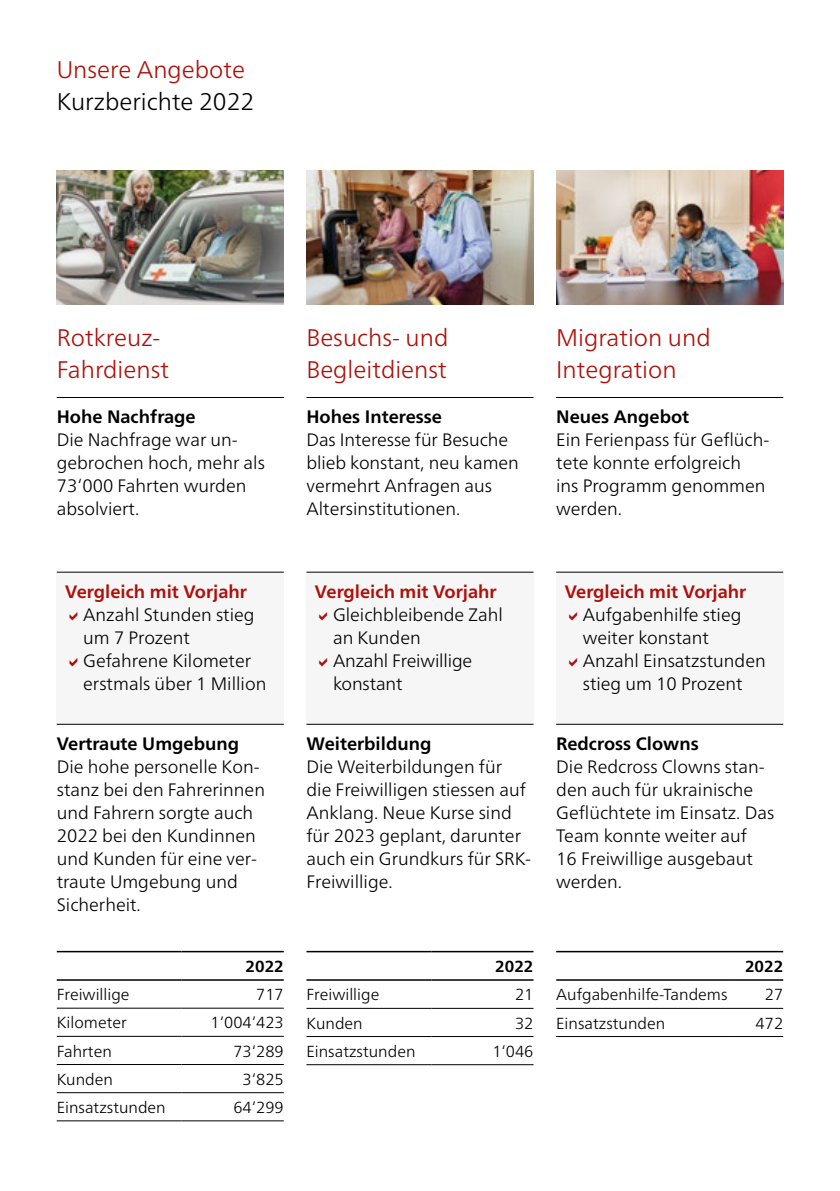
<style>
.page{position:relative;width:840px;height:1191px;background:#fff}
.page>*{position:absolute;margin:0;border:0;box-sizing:border-box;transform-origin:0 0}
.t1{font:300 24px/32px "Frutiger Neue LT Pro";color:#ae0f0a}
.t2{font:300 24px "Frutiger Neue LT Pro";color:#000}
.t3{font:300 18px/23px "Frutiger Neue LT Pro";color:#000}
.t4{font:700 18px "Frutiger Neue LT Pro";color:#000}
.t5{font:700 18px "Frutiger Neue LT Pro";color:#ae0f0a}
.t6{font:300 16px "Frutiger Neue LT Pro";color:#000}
.t7{font:700 16px "Frutiger Neue LT Pro";color:#000}
</style>
<div class="page">
<div style="left:57px;top:572px;width:226px;height:152px;background:#f6f6f6"></div>
<hr style="left:57px;top:397px;width:226px;height:1px;background:#000">
<hr style="left:57px;top:724px;width:226px;height:1px;background:#000">
<hr style="left:57px;top:572px;width:226px;height:1px;background:#000">
<div style="left:306px;top:572px;width:227px;height:152px;background:#f6f6f6"></div>
<hr style="left:306px;top:397px;width:227px;height:1px;background:#000">
<hr style="left:306px;top:724px;width:227px;height:1px;background:#000">
<hr style="left:306px;top:572px;width:227px;height:1px;background:#000">
<div style="left:556px;top:572px;width:226px;height:152px;background:#f6f6f6"></div>
<hr style="left:556px;top:397px;width:226px;height:1px;background:#000">
<hr style="left:556px;top:724px;width:226px;height:1px;background:#000">
<hr style="left:556px;top:572px;width:226px;height:1px;background:#000">
<hr style="left:306px;top:1008px;width:125px;height:1px;background:#000">
<hr style="left:431px;top:1008px;width:102px;height:1px;background:#000">
<hr style="left:306px;top:1036px;width:125px;height:1px;background:#000">
<hr style="left:431px;top:1036px;width:102px;height:1px;background:#000">
<hr style="left:306px;top:1064px;width:125px;height:1px;background:#000">
<hr style="left:431px;top:1064px;width:102px;height:1px;background:#000">
<hr style="left:306px;top:951px;width:125px;height:1px;background:#000">
<hr style="left:431px;top:951px;width:102px;height:1px;background:#000">
<hr style="left:306px;top:979px;width:125px;height:1px;background:#000">
<hr style="left:431px;top:979px;width:102px;height:1px;background:#000">
<hr style="left:556px;top:1008px;width:174px;height:1px;background:#000">
<hr style="left:730px;top:1008px;width:52px;height:1px;background:#000">
<hr style="left:556px;top:1036px;width:174px;height:1px;background:#000">
<hr style="left:730px;top:1036px;width:52px;height:1px;background:#000">
<hr style="left:556px;top:951px;width:174px;height:1px;background:#000">
<hr style="left:730px;top:951px;width:52px;height:1px;background:#000">
<hr style="left:556px;top:979px;width:174px;height:1px;background:#000">
<hr style="left:730px;top:979px;width:52px;height:1px;background:#000">
<img style="left:57px;top:170px;width:226px;height:135px">
<img style="left:307px;top:170px;width:225px;height:135px">
<img style="left:556px;top:170px;width:226px;height:135px">
<hr style="left:57px;top:1007px;width:124px;height:1px;background:#000">
<hr style="left:181px;top:1007px;width:102px;height:1px;background:#000">
<hr style="left:57px;top:1036px;width:124px;height:1px;background:#000">
<hr style="left:181px;top:1036px;width:102px;height:1px;background:#000">
<hr style="left:57px;top:1064px;width:124px;height:1px;background:#000">
<hr style="left:181px;top:1064px;width:102px;height:1px;background:#000">
<hr style="left:57px;top:1092px;width:124px;height:1px;background:#000">
<hr style="left:181px;top:1092px;width:102px;height:1px;background:#000">
<hr style="left:57px;top:1120px;width:124px;height:1px;background:#000">
<hr style="left:181px;top:1120px;width:102px;height:1px;background:#000">
<hr style="left:57px;top:951px;width:124px;height:1px;background:#000">
<hr style="left:181px;top:951px;width:102px;height:1px;background:#000">
<hr style="left:57px;top:979px;width:124px;height:1px;background:#000">
<hr style="left:181px;top:979px;width:102px;height:1px;background:#000">
<h1 class="t1" style="left:57px;top:55px;width:190px">Unsere Angebote</h1>
<h1 class="t2" style="left:57px;top:87px;width:199px">Kurzberichte 2022</h1>
<h1 class="t1" style="left:57px;top:321px;width:114px">Rotkreuz-<br>Fahrdienst</h1>
<h1 class="t1" style="left:306px;top:321px;width:143px">Besuchs- und<br>Begleitdienst</h1>
<h1 class="t1" style="left:556px;top:323px;width:156px">Migration und<br>Integration</h1>
<p class="t4" style="left:556px;top:409px;width:134px">Neues Angebot</p>
<p class="t3" style="left:556px;top:428px;width:214px">Ein Ferienpass für Geflüch&shy;tete konnte erfolgreich<br>ins Programm genommen werden.</p>
<p class="t4" style="left:57px;top:409px;width:140px">Hohe Nachfrage</p>
<p class="t3" style="left:57px;top:428px;width:209px">Die Nachfrage war un&shy;gebrochen hoch, mehr als<br>73‘000 Fahrten wurden absolviert.</p>
<p class="t4" style="left:306px;top:409px;width:137px">Hohes Interesse</p>
<p class="t3" style="left:306px;top:428px;width:214px">Das Interesse für Besuche blieb konstant, neu kamen vermehrt Anfragen aus<br>Altersinstitutionen.</p>
<p class="t5" style="left:65px;top:584px;width:183px">Vergleich mit Vorjahr</p>
<p class="t3" style="left:83px;top:603px;width:184px">Anzahl Stunden stieg um 7 Prozent<br>Gefahrene Kilometer erstmals über 1 Million</p>
<p class="t4" style="left:57px;top:736px;width:184px">Vertraute Umgebung</p>
<p class="t3" style="left:57px;top:755px;width:210px">Die hohe personelle Kon&shy;stanz bei den Fahrerinnen und Fahrern sorgte auch<br>2022 bei den Kundinnen und Kunden für eine ver&shy;traute Umgebung und<br>Sicherheit.</p>
<p class="t7" style="left:245px;top:959px;width:40px">2022</p>
<p class="t6" style="left:57px;top:985px;width:74px">Freiwillige</p>
<p class="t6" style="left:256px;top:985px;width:29px">717</p>
<p class="t6" style="left:57px;top:1016px;width:71px">Kilometer</p>
<p class="t6" style="left:210px;top:1016px;width:75px">1‘004‘423</p>
<p class="t6" style="left:57px;top:1044px;width:57px">Fahrten</p>
<p class="t6" style="left:233px;top:1041px;width:52px">73‘289</p>
<p class="t6" style="left:57px;top:1072px;width:58px">Kunden</p>
<p class="t6" style="left:242px;top:1069px;width:43px">3‘825</p>
<p class="t6" style="left:57px;top:1097px;width:110px">Einsatzstunden</p>
<p class="t6" style="left:233px;top:1097px;width:52px">64‘299</p>
<p class="t5" style="left:315px;top:584px;width:183px">Vergleich mit Vorjahr</p>
<p class="t3" style="left:333px;top:603px;width:171px">Gleichbleibende Zahl an Kunden<br>Anzahl Freiwillige konstant</p>
<p class="t4" style="left:306px;top:736px;width:126px">Weiterbildung</p>
<p class="t3" style="left:306px;top:756px;width:226px">Die Weiterbildungen für die Freiwilligen stiessen auf<br>Anklang. Neue Kurse sind für 2023 geplant, darunter auch ein Grundkurs für SRK-<br>Freiwillige.</p>
<p class="t5" style="left:564px;top:584px;width:183px">Vergleich mit Vorjahr</p>
<p class="t3" style="left:582px;top:604px;width:184px">Aufgabenhilfe stieg weiter konstant<br>Anzahl Einsatzstunden stieg um 10 Prozent</p>
<p class="t4" style="left:556px;top:736px;width:144px">Redcross Clowns</p>
<p class="t3" style="left:556px;top:755px;width:219px">Die Redcross Clowns stan&shy;den auch für ukrainische<br>Geflüchtete im Einsatz. Das<br>Team konnte weiter auf<br>16 Freiwillige ausgebaut werden.</p>
<p class="t7" style="left:495px;top:959px;width:40px">2022</p>
<p class="t6" style="left:306px;top:985px;width:74px">Freiwillige</p>
<p class="t6" style="left:515px;top:988px;width:20px">21</p>
<p class="t6" style="left:306px;top:1016px;width:58px">Kunden</p>
<p class="t6" style="left:515px;top:1016px;width:20px">32</p>
<p class="t6" style="left:306px;top:1041px;width:110px">Einsatzstunden</p>
<p class="t6" style="left:492px;top:1041px;width:43px">1‘046</p>
<p class="t7" style="left:744px;top:959px;width:40px">2022</p>
<p class="t6" style="left:556px;top:985px;width:173px">Aufgabenhilfe-Tandems</p>
<p class="t6" style="left:764px;top:985px;width:20px">27</p>
<p class="t6" style="left:556px;top:1013px;width:110px">Einsatzstunden</p>
<p class="t6" style="left:755px;top:1013px;width:29px">472</p>
</div>
